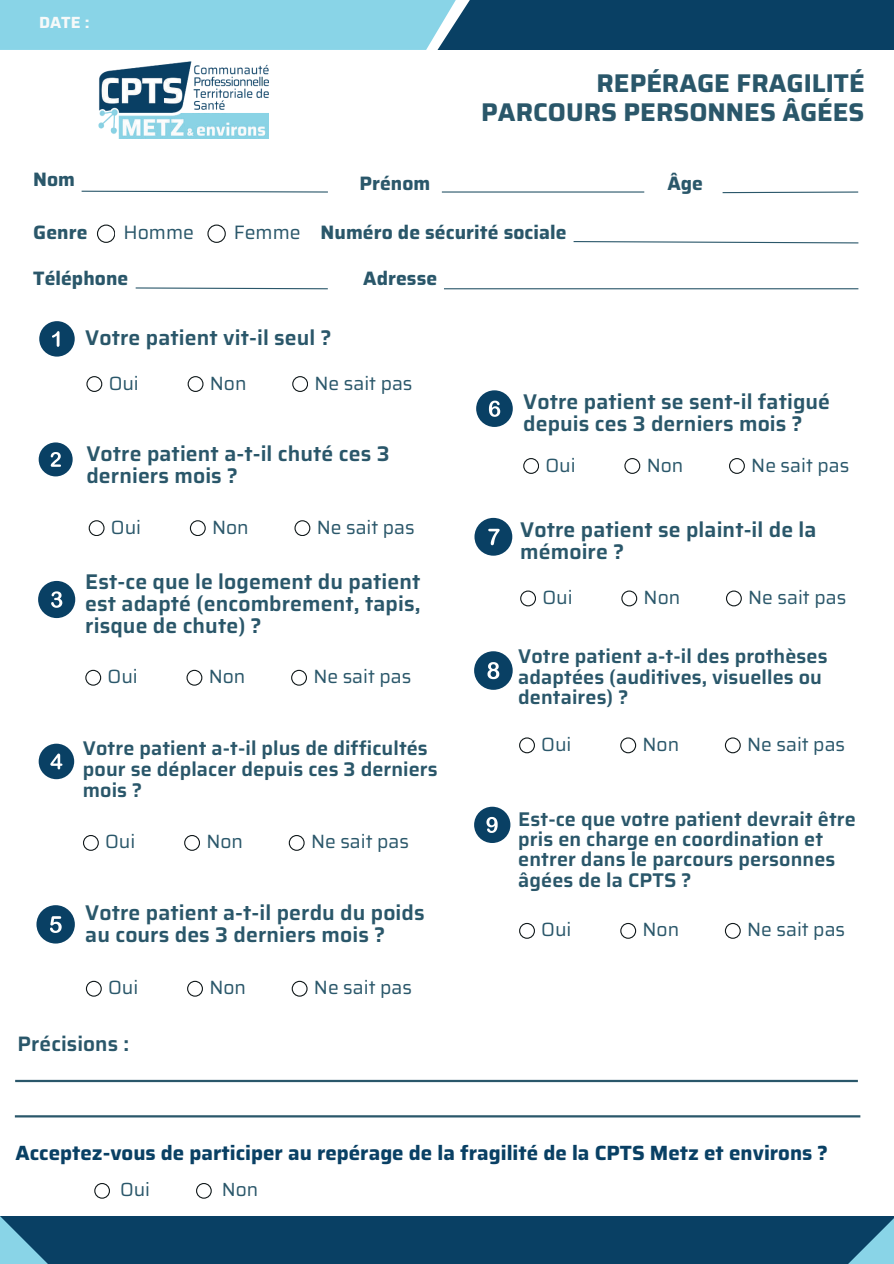
<style>
.page{position:relative;width:894px;height:1264px;background:#fff}
.page>*{position:absolute;margin:0;border:0;box-sizing:border-box;transform-origin:0 0}
.t1{font:700 25.65px/28.8px "Saira";color:#2a576a;text-align:right}
.t2{font:600 21.3px/22px "Saira";letter-spacing:.005em;color:#2a576a}
.t3{font:600 20.85px "Saira";letter-spacing:.005em;color:#2a576a}
.t4{font:700 20.55px "Saira";color:#094064}
.t5{font:600 19.8px/20.7px "Saira";letter-spacing:.005em;color:#2a576a}
.t6{font:700 19.35px "Saira";letter-spacing:.005em;color:#2a576a}
.t7{font:19.35px "Saira";color:#2a576a}
.t8{font:19.2px "Saira";color:#2a576a}
.t9{font:19.05px "Saira";color:#2a576a}
.t10{font:700 16.2px "Saira";color:#f6f9f9}
.s1{font-weight:400}
</style>
<div class="page">
<div style="left:0;top:1215px;width:893px;height:48px;background:#094064"></div>
<svg style="left:0;top:1215px;width:93px;height:48px"></svg>
<svg style="left:804px;top:1215px;width:89px;height:48px"></svg>
<svg style="left:196px;top:1183px;width:15px;height:15px"></svg>
<svg style="left:94px;top:1183px;width:16px;height:15px"></svg>
<hr style="left:15px;top:1079px;width:842px;height:3px;background:#2a576a">
<hr style="left:15px;top:1115px;width:845px;height:2px;background:#2a576a">
<svg style="left:86px;top:376px;width:16px;height:16px"></svg>
<svg style="left:89px;top:520px;width:15px;height:16px"></svg>
<svg style="left:85px;top:669px;width:16px;height:16px"></svg>
<svg style="left:83px;top:835px;width:16px;height:15px"></svg>
<svg style="left:86px;top:980px;width:16px;height:16px"></svg>
<svg style="left:523px;top:458px;width:16px;height:16px"></svg>
<svg style="left:520px;top:590px;width:15px;height:16px"></svg>
<svg style="left:519px;top:737px;width:15px;height:16px"></svg>
<svg style="left:519px;top:922px;width:15px;height:16px"></svg>
<svg style="left:187px;top:376px;width:16px;height:16px"></svg>
<svg style="left:190px;top:520px;width:15px;height:16px"></svg>
<svg style="left:186px;top:669px;width:16px;height:16px"></svg>
<svg style="left:184px;top:835px;width:16px;height:15px"></svg>
<svg style="left:187px;top:980px;width:16px;height:16px"></svg>
<svg style="left:624px;top:458px;width:16px;height:16px"></svg>
<svg style="left:621px;top:590px;width:16px;height:16px"></svg>
<svg style="left:620px;top:737px;width:16px;height:16px"></svg>
<svg style="left:620px;top:922px;width:16px;height:16px"></svg>
<svg style="left:292px;top:376px;width:16px;height:16px"></svg>
<svg style="left:294px;top:520px;width:16px;height:16px"></svg>
<svg style="left:291px;top:669px;width:16px;height:16px"></svg>
<svg style="left:289px;top:835px;width:15px;height:15px"></svg>
<svg style="left:291px;top:980px;width:16px;height:16px"></svg>
<svg style="left:729px;top:458px;width:15px;height:16px"></svg>
<svg style="left:726px;top:590px;width:15px;height:16px"></svg>
<svg style="left:724px;top:737px;width:16px;height:16px"></svg>
<svg style="left:724px;top:922px;width:16px;height:16px"></svg>
<div style="left:0;top:0;width:473px;height:50px;background:#89d4e7"></div>
<div style="left:437px;top:0;width:456px;height:50px;background:#094064"></div>
<img style="left:99px;top:62px;width:170px;height:76px">
<div style="left:39px;top:321px;width:36px;height:35px;background:#094064;border-radius:50%"></div>
<svg style="left:52px;top:331px;width:7px;height:16px"></svg>
<div style="left:39px;top:442px;width:33px;height:34px;background:#094064;border-radius:50%"></div>
<svg style="left:51px;top:452px;width:10px;height:15px"></svg>
<div style="left:38px;top:581px;width:37px;height:37px;background:#094064;border-radius:50%"></div>
<svg style="left:51px;top:591px;width:11px;height:17px"></svg>
<div style="left:39px;top:743px;width:35px;height:36px;background:#094064;border-radius:50%"></div>
<svg style="left:50px;top:753px;width:12px;height:16px"></svg>
<div style="left:36px;top:905px;width:39px;height:38px;background:#094064;border-radius:50%"></div>
<svg style="left:50px;top:916px;width:12px;height:16px"></svg>
<div style="left:476px;top:390px;width:36px;height:37px;background:#094064;border-radius:50%"></div>
<svg style="left:489px;top:400px;width:11px;height:17px"></svg>
<div style="left:474px;top:518px;width:38px;height:37px;background:#094064;border-radius:50%"></div>
<svg style="left:488px;top:529px;width:11px;height:16px"></svg>
<div style="left:474px;top:651px;width:38px;height:38px;background:#094064;border-radius:50%"></div>
<svg style="left:487px;top:662px;width:12px;height:17px"></svg>
<div style="left:474px;top:806px;width:36px;height:36px;background:#094064;border-radius:50%"></div>
<svg style="left:486px;top:817px;width:11px;height:16px"></svg>
<svg style="left:81px;top:190px;width:247px;height:3px"></svg>
<hr style="left:442px;top:191px;width:202px;height:1px;background:#2a576a">
<svg style="left:722px;top:191px;width:137px;height:3px"></svg>
<svg style="left:135px;top:287px;width:193px;height:3px"></svg>
<svg style="left:97px;top:224px;width:18px;height:18px"></svg>
<svg style="left:207px;top:224px;width:18px;height:18px"></svg>
<hr style="left:444px;top:288px;width:414px;height:1px;background:#2a576a">
<svg style="left:573px;top:241px;width:286px;height:3px"></svg>
<p class="t10" style="left:39px;top:10px;width:52px">DATE :</p>
<p class="t1" style="left:481px;top:69px;width:384px">REPÉRAGE FRAGILITÉ<br>PARCOURS PERSONNES ÂGÉES</p>
<p class="t6" style="left:33px;top:164px;width:43px">Nom</p>
<p class="t6" style="left:359px;top:168px;width:72px">Prénom</p>
<p class="t6" style="left:33px;top:217px;width:56px">Genre</p>
<p class="t7" style="left:123px;top:218px;width:72px">Homme</p>
<p class="t6" style="left:234px;top:217px;width:334px"><span class="s1">Femme</span> Numéro de sécurité sociale</p>
<p class="t6" style="left:33px;top:263px;width:97px">Téléphone</p>
<p class="t2" style="left:85px;top:326px;width:248px">Votre patient vit-il seul ?</p>
<p class="t6" style="left:363px;top:263px;width:75px">Adresse</p>
<p class="t6" style="left:667px;top:168px;width:37px">Âge</p>
<p class="t8" style="left:109px;top:368px;width:32px">Oui</p>
<p class="t8" style="left:210px;top:368px;width:38px">Non</p>
<p class="t8" style="left:314px;top:368px;width:99px">Ne sait pas</p>
<p class="t2" style="left:86px;top:442px;width:304px">Votre patient a-t-il chuté ces 3 derniers mois ?</p>
<p class="t8" style="left:111px;top:512px;width:32px">Oui</p>
<p class="t8" style="left:212px;top:512px;width:38px">Non</p>
<p class="t8" style="left:316px;top:512px;width:99px">Ne sait pas</p>
<p class="t2" style="left:85px;top:570px;width:337px;text-align:justify">Est-ce que le logement du patient est adapté (encombrement, tapis, risque de chute) ?</p>
<p class="t8" style="left:107px;top:662px;width:32px">Oui</p>
<p class="t8" style="left:209px;top:662px;width:38px">Non</p>
<p class="t8" style="left:313px;top:662px;width:99px">Ne sait pas</p>
<p class="t5" style="left:83px;top:737px;width:356px">Votre patient a-t-il plus de difficultés pour se déplacer depuis ces 3 derniers mois ?</p>
<p class="t8" style="left:105px;top:827px;width:32px">Oui</p>
<p class="t8" style="left:206px;top:827px;width:38px">Non</p>
<p class="t8" style="left:311px;top:827px;width:99px">Ne sait pas</p>
<p class="t2" style="left:85px;top:901px;width:341px">Votre patient a-t-il perdu du poids au cours des 3 derniers mois ?</p>
<p class="t8" style="left:108px;top:973px;width:32px">Oui</p>
<p class="t3" style="left:18px;top:1027px;width:113px">Précisions :</p>
<p class="t8" style="left:209px;top:973px;width:38px">Non</p>
<p class="t8" style="left:314px;top:973px;width:99px">Ne sait pas</p>
<p class="t2" style="left:523px;top:390px;width:308px">Votre patient se sent-il fatigué depuis ces 3 derniers mois ?</p>
<p class="t8" style="left:545px;top:450px;width:32px">Oui</p>
<p class="t8" style="left:646px;top:450px;width:38px">Non</p>
<p class="t8" style="left:751px;top:450px;width:99px">Ne sait pas</p>
<p class="t2" style="left:520px;top:518px;width:298px">Votre patient se plaint-il de la mémoire ?</p>
<p class="t8" style="left:542px;top:583px;width:32px">Oui</p>
<p class="t8" style="left:643px;top:583px;width:38px">Non</p>
<p class="t8" style="left:748px;top:583px;width:99px">Ne sait pas</p>
<p class="t5" style="left:518px;top:645px;width:310px">Votre patient a-t-il des prothèses adaptées (auditives, visuelles ou dentaires) ?</p>
<p class="t8" style="left:541px;top:729px;width:32px">Oui</p>
<p class="t8" style="left:642px;top:729px;width:38px">Non</p>
<p class="t8" style="left:747px;top:729px;width:99px">Ne sait pas</p>
<p class="t5" style="left:518px;top:808px;width:339px;line-height:20.2px">Est-ce que votre patient devrait être pris en charge en coordination et entrer dans le parcours personnes âgées de la CPTS ?</p>
<p class="t8" style="left:541px;top:915px;width:32px">Oui</p>
<p class="t8" style="left:642px;top:915px;width:38px">Non</p>
<p class="t8" style="left:747px;top:915px;width:99px">Ne sait pas</p>
<p class="t4" style="left:15px;top:1137px;width:814px">Acceptez-vous de participer au repérage de la fragilité de la CPTS Metz et environs ?</p>
<p class="t9" style="left:120px;top:1175px;width:31px">Oui</p>
<p class="t9" style="left:222px;top:1175px;width:38px">Non</p>
</div>
